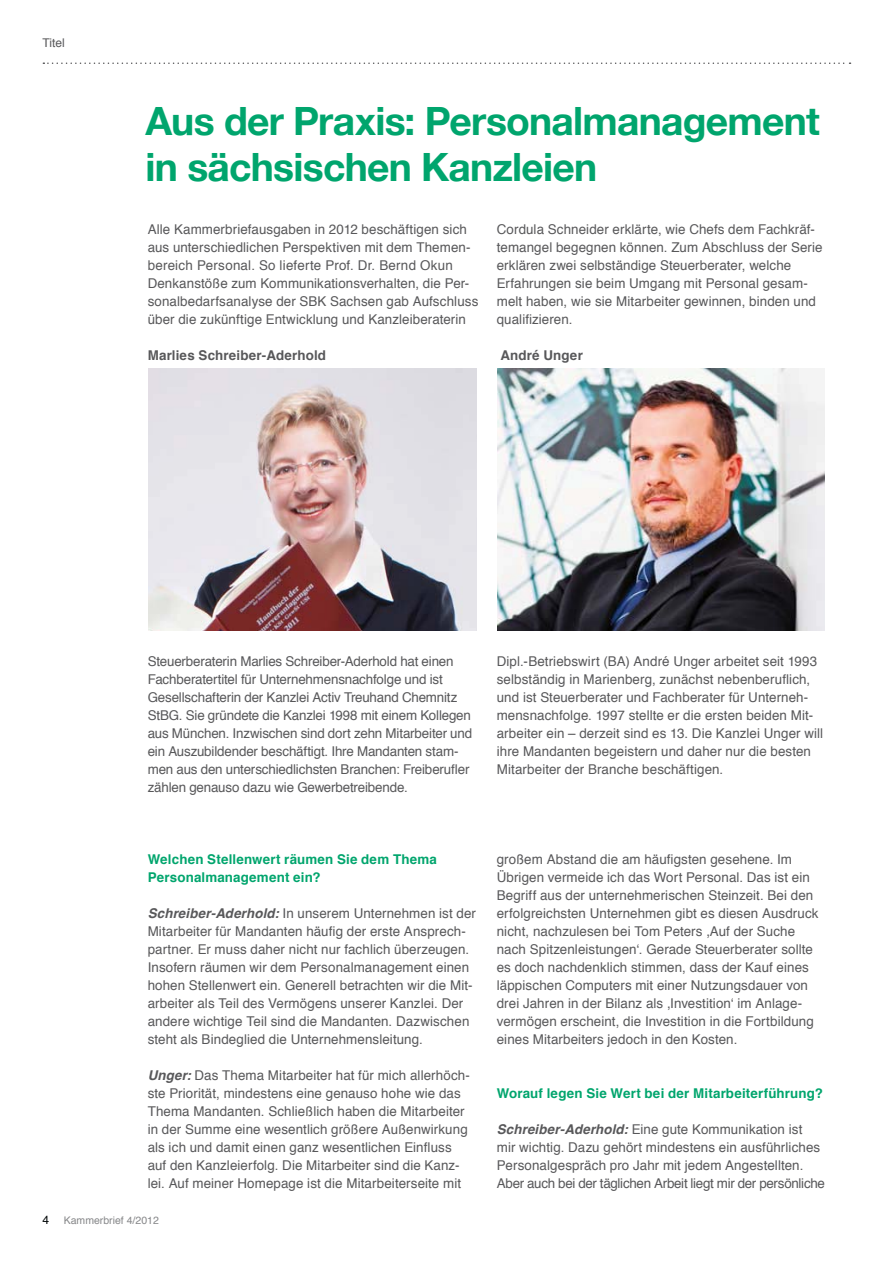
<style>
.page{position:relative;width:893px;height:1263px;background:#fff}
.page>*{position:absolute;margin:0;border:0;box-sizing:border-box;transform-origin:0 0}
.t1{font:700 39px/46.8px "Helvetica Neue";letter-spacing:-.02em;color:#00a56d}
.t2{font:13.5px/18px "Helvetica";letter-spacing:.005em;color:#58585a}
.t3{font:13.5px/18px "Helvetica";letter-spacing:-.015em;color:#58585a}
.t4{font:700 13.5px/18px "Helvetica";letter-spacing:.015em;color:#00a56d}
.t5{font:700 13.5px "Helvetica";letter-spacing:.01em;color:#58585a}
.t6{font:12px "Helvetica";color:#58585a}
.t7{font:10.5px "Helvetica";color:#87888a}
.s1{font-weight:700;font-style:italic}
.s2{font-size:12px;color:#040809}
</style>
<div class="page">
<svg style="left:43px;top:63px;width:807px;height:1px"></svg>
<img style="left:149px;top:369px;width:327px;height:261px">
<img style="left:497px;top:369px;width:328px;height:261px">
<p class="t6" style="left:43px;top:37px;width:24px">Titel</p>
<h1 class="t1" style="left:146px;top:96px;width:676px">Aus der Praxis: Personalmanagement in sächsischen Kanzleien</h1>
<p class="t2" style="left:148px;top:221px;width:332px">Alle Kammerbriefausgaben in 2012 beschäftigen sich aus unterschiedlichen Perspektiven mit dem Themen&shy;bereich Personal. So lieferte Prof. Dr. Bernd Okun Denkanstöße zum Kommunikationsverhalten, die Per&shy;sonalbedarfsanalyse der SBK Sachsen gab Aufschluss über die zukünftige Entwicklung und Kanzleiberaterin</p>
<p class="t2" style="left:497px;top:221px;width:327px">Cordula Schneider erklärte, wie Chefs dem Fachkräf&shy;temangel begegnen können. Zum Abschluss der Serie erklären zwei selbständige Steuerberater, welche Erfahrungen sie beim Umgang mit Personal gesam&shy;melt haben, wie sie Mitarbeiter gewinnen, binden und qualifizieren.</p>
<p class="t5" style="left:148px;top:350px;width:180px">Marlies Schreiber-Aderhold</p>
<p class="t5" style="left:500px;top:350px;width:84px">André Unger</p>
<p class="t3" style="left:148px;top:653px;width:326px">Steuerberaterin Marlies Schreiber-Aderhold hat einen Fachberatertitel für Unternehmensnachfolge und ist Gesellschafterin der Kanzlei Activ Treuhand Chemnitz StBG. Sie gründete die Kanzlei 1998 mit einem Kollegen aus München. Inzwischen sind dort zehn Mitarbeiter und ein Auszubildender beschäftigt. Ihre Mandanten stam&shy;men aus den unterschiedlichsten Branchen: Freiberufler zählen genauso dazu wie Gewerbetreibende.</p>
<p class="t2" style="left:497px;top:653px;width:328px">Dipl.-Betriebswirt (BA) André Unger arbeitet seit 1993 selbständig in Marienberg, zunächst nebenberuflich, und ist Steuerberater und Fachberater für Unterneh&shy;mensnachfolge. 1997 stellte er die ersten beiden Mit&shy;arbeiter ein – derzeit sind es 13. Die Kanzlei Unger will ihre Mandanten begeistern und daher nur die besten Mitarbeiter der Branche beschäftigen.</p>
<p class="t4" style="left:148px;top:851px;width:291px">Welchen Stellenwert räumen Sie dem Thema<br>Personalmanagement ein?</p>
<p class="t2" style="left:148px;top:905px;width:330px"><span class="s1">Schreiber-Aderhold:</span> In unserem Unternehmen ist der Mitarbeiter für Mandanten häufig der erste Ansprech&shy;partner. Er muss daher nicht nur fachlich überzeugen.<br>Insofern räumen wir dem Personalmanagement einen hohen Stellenwert ein. Generell betrachten wir die Mit&shy;arbeiter als Teil des Vermögens unserer Kanzlei. Der andere wichtige Teil sind die Mandanten. Dazwischen steht als Bindeglied die Unternehmensleitung.</p>
<p class="t2" style="left:148px;top:1067px;width:324px"><span class="s1">Unger:</span> Das Thema Mitarbeiter hat für mich allerhöch&shy;ste Priorität, mindestens eine genauso hohe wie das Thema Mandanten. Schließlich haben die Mitarbeiter in der Summe eine wesentlich größere Außenwirkung als ich und damit einen ganz wesentlichen Einfluss auf den Kanzleierfolg. Die Mitarbeiter sind die Kanz&shy;lei. Auf meiner Homepage ist die Mitarbeiterseite mit</p>
<p class="t2" style="left:497px;top:851px;width:323px">großem Abstand die am häufigsten gesehene. Im Übrigen vermeide ich das Wort Personal. Das ist ein Begriff aus der unternehmerischen Steinzeit. Bei den erfolgreichsten Unternehmen gibt es diesen Ausdruck nicht, nachzulesen bei Tom Peters ‚Auf der Suche nach Spitzenleistungen‘. Gerade Steuerberater sollte es doch nachdenklich stimmen, dass der Kauf eines läppischen Computers mit einer Nutzungsdauer von drei Jahren in der Bilanz als ‚Investition‘ im Anlage&shy;vermögen erscheint, die Investition in die Fortbildung eines Mitarbeiters jedoch in den Kosten.</p>
<p class="t4" style="left:497px;top:1085px;width:328px">Worauf legen Sie Wert bei der Mitarbeiterführung?</p>
<p class="t2" style="left:497px;top:1121px;width:330px"><span class="s1">Schreiber-Aderhold:</span> Eine gute Kommunikation ist<br>mir wichtig. Dazu gehört mindestens ein ausführliches Personalgespräch pro Jahr mit jedem Angestellten.<br>Aber auch bei der täglichen Arbeit liegt mir der persönliche</p>
<p class="t7" style="left:43px;top:1216px;width:118px"><span class="s2">4</span> Kammerbrief 4/2012</p>
</div>
